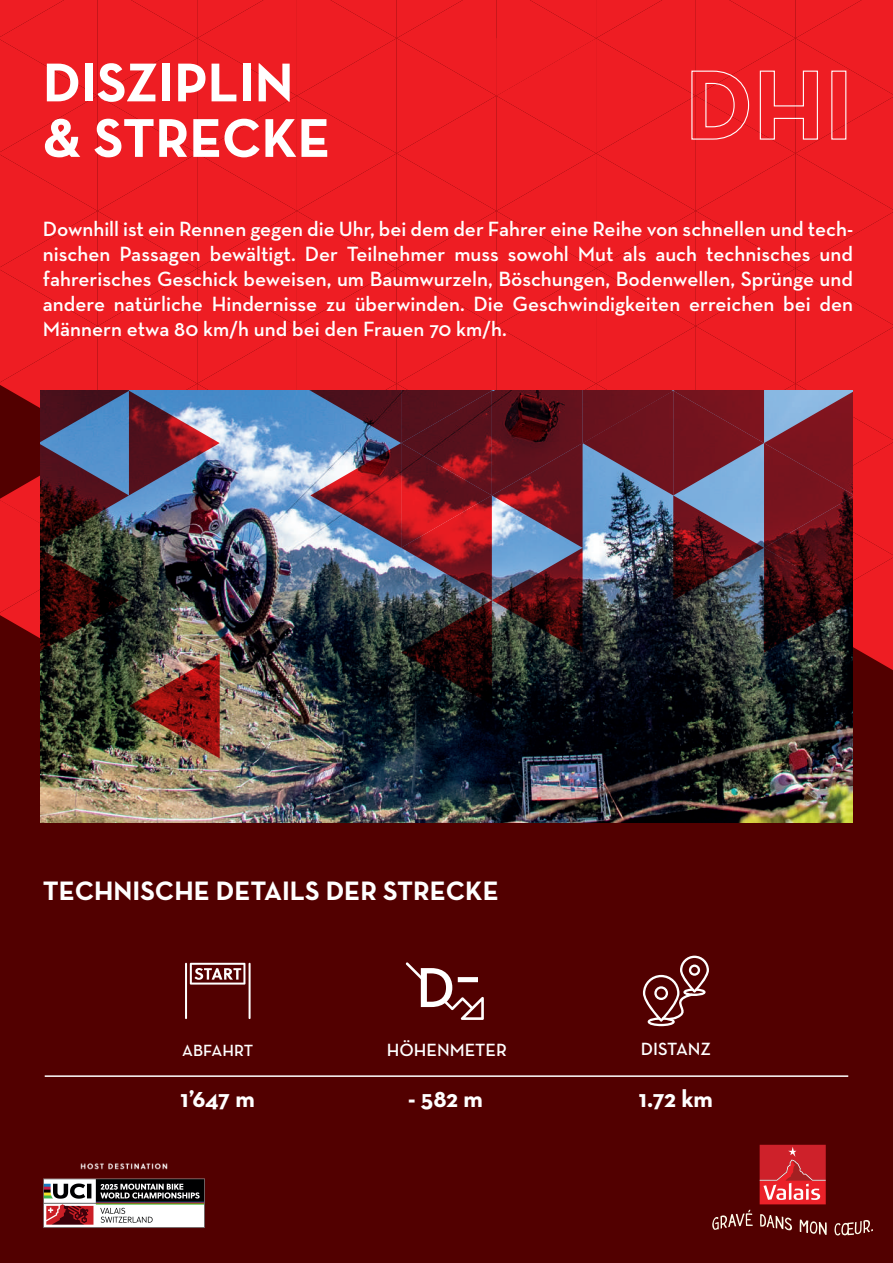
<style>
.page{position:relative;width:893px;height:1263px;background:#520000}
.page>*{position:absolute;margin:0;border:0;box-sizing:border-box;transform-origin:0 0}
.t1{font:700 55.5px/55.5px "Neutraface Text";color:#fff}
.t2{font:700 27.15px "Neutraface Text";color:#fff}
.t3{font:700 24.6px "Neutraface Text";letter-spacing:-.02em;color:#fff}
.t4{font:600 21px/25.2px "Neutraface Text";color:#fff;text-align:justify}
.t5{font:600 18px "Neutraface Text";color:#fff}
.t6{font:600 16.5px "Neutraface Text";color:#fff}
</style>
<div class="page">
<img style="left:43px;top:1163px;width:162px;height:65px">
<svg style="left:760px;top:1145px;width:66px;height:59px;background:#d93840"></svg>
<svg style="left:712px;top:1210px;width:41px;height:20px"></svg>
<svg style="left:760px;top:1214px;width:32px;height:16px"></svg>
<svg style="left:800px;top:1219px;width:27px;height:16px"></svg>
<svg style="left:834px;top:1220px;width:39px;height:15px"></svg>
<hr style="left:45px;top:1075px;width:803px;height:2px;background:#fff">
<svg style="left:643px;top:956px;width:66px;height:70px"></svg>
<hr style="left:185px;top:963px;width:2px;height:56px;background:#fff">
<hr style="left:249px;top:963px;width:2px;height:56px;background:#fff">
<svg style="left:190px;top:963px;width:55px;height:21px"></svg>
<svg style="left:406px;top:962px;width:78px;height:58px"></svg>
<img style="left:40px;top:758px;width:813px;height:64px">
<img style="left:0;top:0;width:893px;height:758px">
<h1 class="t1" style="left:43px;top:54px;width:289px">DISZIPLIN &amp; STRECKE</h1>
<p class="t4" style="left:43px;top:216px;width:812px">Downhill ist ein Rennen gegen die Uhr, bei dem der Fahrer eine Reihe von schnellen und tech&shy;nischen Passagen bewältigt. Der Teilnehmer muss sowohl Mut als auch technisches und fahrerisches Geschick beweisen, um Baumwurzeln, Böschungen, Bodenwellen, Sprünge und andere natürliche Hindernisse zu überwinden. Die Geschwindigkeiten erreichen bei den Männern etwa 80 km/h und bei den Frauen 70 km/h.</p>
<p class="t2" style="left:43px;top:873px;width:457px">TECHNISCHE DETAILS DER STRECKE</p>
<p class="t5" style="left:387px;top:1038px;width:122px">HÖHENMETER</p>
<p class="t6" style="left:182px;top:1040px;width:73px">ABFAHRT</p>
<p class="t3" style="left:180px;top:1082px;width:76px">1’647 m</p>
<p class="t3" style="left:408px;top:1082px;width:76px">- 582 m</p>
<p class="t5" style="left:641px;top:1038px;width:72px">DISTANZ</p>
<p class="t3" style="left:639px;top:1082px;width:76px">1.72 km</p>
</div>
